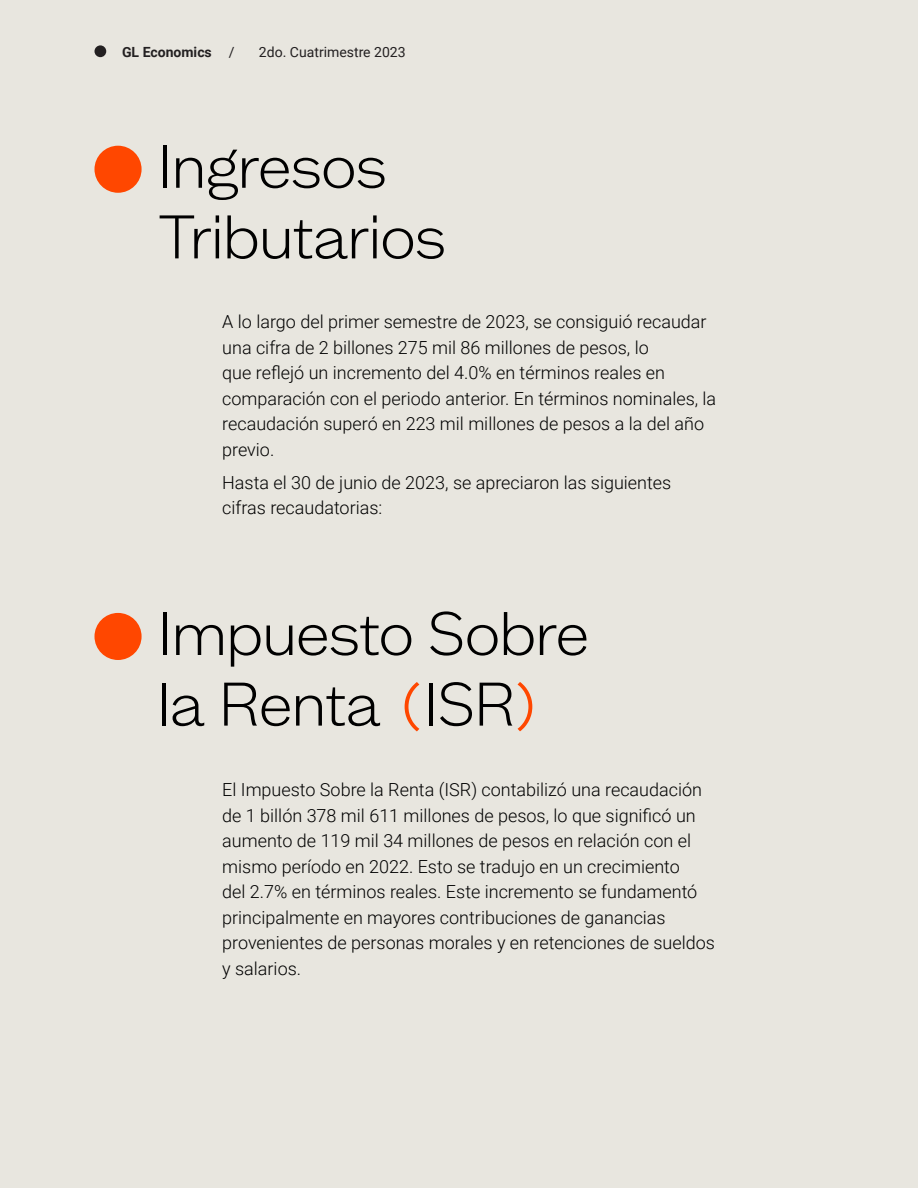
<style>
.page{position:relative;width:918px;height:1188px;background:#e8e6df}
.page>*{position:absolute;margin:0;border:0;box-sizing:border-box;transform-origin:0 0}
.t1{font:61.35px "Syncopate";color:#ff4700}
.t2{font:300 58.8px/70.7px "Mint Grotesk Trial";color:#000}
.t3{font:300 18px/25.5px "Roboto";color:#000}
.t4{font:13.95px "Roboto";color:#232021}
.t5{font:700 13.95px "Roboto";color:#232021}
.s1{font-weight:400}
.s2{font-family:"Syncopate";font-weight:400;font-size:61.35px;color:#ff4700}
</style>
<div class="page">
<div style="left:94px;top:146px;width:48px;height:47px;background:#ff4700;border-radius:50%"></div>
<div style="left:94px;top:613px;width:48px;height:47px;background:#ff4700;border-radius:50%"></div>
<div style="left:94px;top:45px;width:12px;height:12px;background:#232021;border-radius:50%"></div>
<p class="t5" style="left:122px;top:42px;width:114px">GL Economics <span class="s1">/</span></p>
<p class="t4" style="left:259px;top:42px;width:148px">2do. Cuatrimestre 2023</p>
<h2 class="t2" style="left:158px;top:137px;width:289px">Ingresos<br>Tributarios</h2>
<p class="t3" style="left:222px;top:308px;width:496px">A lo largo del primer semestre de 2023, se consiguió recaudar una cifra de 2 billones 275 mil 86 millones de pesos, lo<br>que reflejó un incremento del 4.0% en términos reales en comparación con el periodo anterior. En términos nominales, la recaudación superó en 223 mil millones de pesos a la del año previo.</p>
<p class="t3" style="left:222px;top:469px;width:451px">Hasta el 30 de junio de 2023, se apreciaron las siguientes cifras recaudatorias:</p>
<h2 class="t2" style="left:158px;top:604px;width:432px">Impuesto Sobre la Renta ISR<span class="s2">)</span></h2>
<h1 class="t1" style="left:400px;top:672px;width:27px">(</h1>
<p class="t3" style="left:222px;top:776px;width:494px">El Impuesto Sobre la Renta (ISR) contabilizó una recaudación de 1 billón 378 mil 611 millones de pesos, lo que significó un aumento de 119 mil 34 millones de pesos en relación con el mismo período en 2022. Esto se tradujo en un crecimiento<br>del 2.7% en términos reales. Este incremento se fundamentó principalmente en mayores contribuciones de ganancias provenientes de personas morales y en retenciones de sueldos y salarios.</p>
</div>
